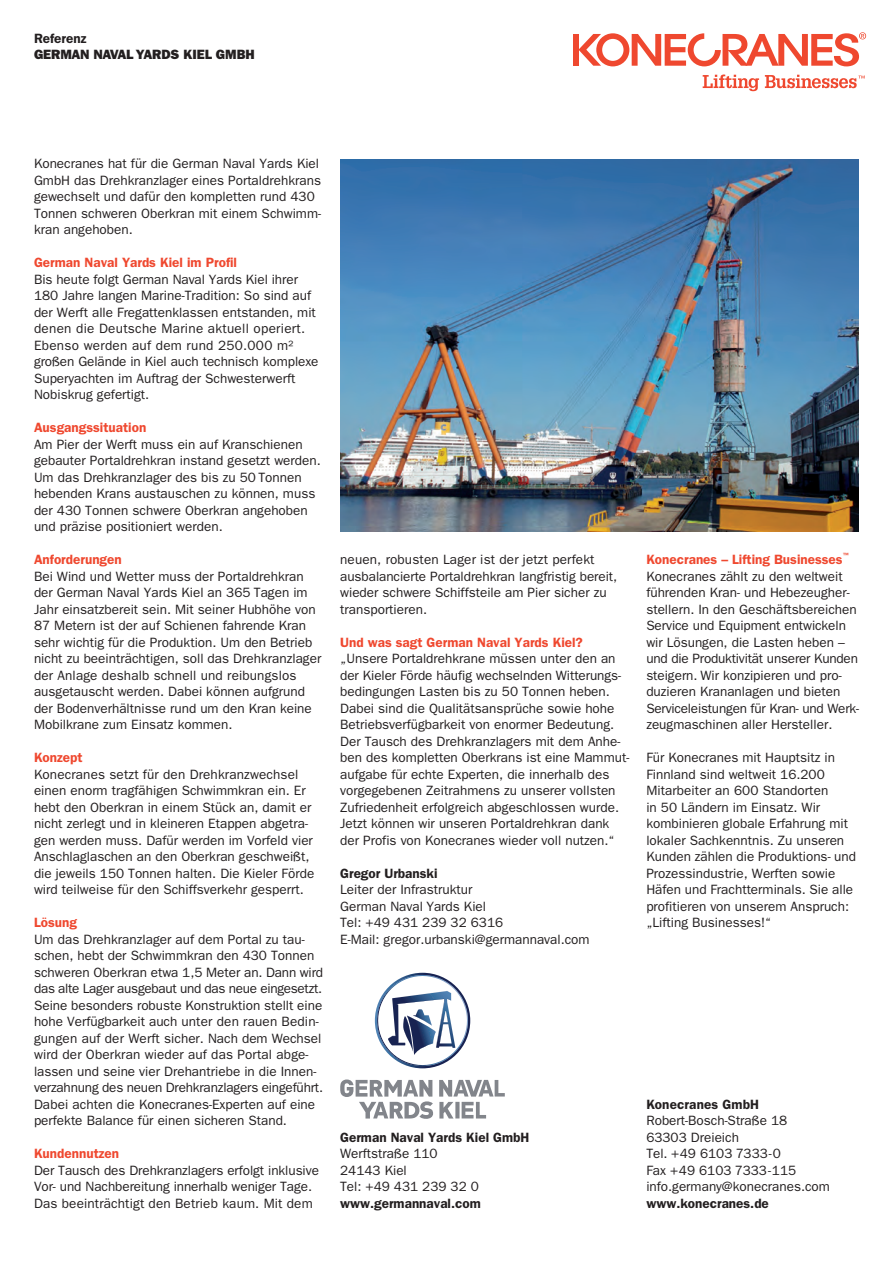
<style>
.page{position:relative;width:893px;height:1263px;background:#fff}
.page>*{position:absolute;margin:0;border:0;box-sizing:border-box;transform-origin:0 0}
.Body_copy__9_11{font:13.5px/16.5px "ITC Franklin Gothic Std";color:#231f20}
.Sub_heading__9_11_ro{font:600 13.5px "ITC Franklin Gothic Std";color:#ef482f}
.Body_copy__9_11-2{font:600 13.5px "ITC Franklin Gothic Std";color:#231f20}
.Body_copy__9_11-3{font:13.5px/16.2px "ITC Franklin Gothic Std Hvy";color:#231f20}
.Sub_heading__9_11_ro-2{font:600 6.15px "ITC Franklin Gothic Std";color:#ef482f}
.s1{font-family:"ITC Franklin Gothic Std";font-weight:600}
</style>
<div class="page">
<svg style="left:374px;top:972px;width:97px;height:97px"></svg>
<svg style="left:340px;top:1079px;width:165px;height:40px"></svg>
<img style="left:340px;top:159px;width:519px;height:372px">
<div style="left:573px;top:34px;width:6px;height:32px;background:#ef482f"></div>
<svg style="left:579px;top:32px;width:287px;height:34px"></svg>
<svg style="left:703px;top:74px;width:56px;height:17px"></svg>
<svg style="left:765px;top:75px;width:100px;height:13px"></svg>
<p class="Body_copy__9_11-3" style="left:34px;top:31px;width:222px"><span class="s1">Referenz<br></span>GERMAN NAVAL YARDS KIEL GMBH</p>
<p class="Body_copy__9_11" style="left:34px;top:155px;width:289px">Konecranes hat für die German Naval Yards Kiel GmbH das Drehkranzlager eines Portaldrehkrans gewechselt und dafür den kompletten rund 430<br>Tonnen schweren Oberkran mit einem Schwimm&shy;kran angehoben.</p>
<p class="Sub_heading__9_11_ro" style="left:34px;top:254px;width:205px">German Naval Yards Kiel im Profil</p>
<p class="Body_copy__9_11" style="left:34px;top:271px;width:286px">Bis heute folgt German Naval Yards Kiel ihrer 180 Jahre langen Marine-Tradition: So sind auf der Werft alle Fregattenklassen entstanden, mit denen die Deutsche Marine aktuell operiert.<br>Ebenso werden auf dem rund 250.000 m² großen Gelände in Kiel auch technisch komplexe Superyachten im Auftrag der Schwesterwerft Nobiskrug gefertigt.</p>
<p class="Sub_heading__9_11_ro" style="left:34px;top:419px;width:114px">Ausgangssituation</p>
<p class="Body_copy__9_11" style="left:34px;top:436px;width:288px">Am Pier der Werft muss ein auf Kranschienen gebauter Portaldrehkran instand gesetzt werden.<br>Um das Drehkranzlager des bis zu 50 Tonnen hebenden Krans austauschen zu können, muss der 430 Tonnen schwere Oberkran angehoben und präzise positioniert werden.</p>
<p class="Sub_heading__9_11_ro" style="left:34px;top:552px;width:89px">Anforderungen</p>
<p class="Body_copy__9_11" style="left:34px;top:568px;width:289px">Bei Wind und Wetter muss der Portaldrehkran der German Naval Yards Kiel an 365 Tagen im Jahr einsatzbereit sein. Mit seiner Hubhöhe von 87 Metern ist der auf Schienen fahrende Kran sehr wichtig für die Produktion. Um den Betrieb nicht zu beeinträchtigen, soll das Drehkranzlager der Anlage deshalb schnell und reibungslos ausgetauscht werden. Dabei können aufgrund der Bodenverhältnisse rund um den Kran keine Mobilkrane zum Einsatz kommen.</p>
<p class="Sub_heading__9_11_ro" style="left:34px;top:749px;width:50px">Konzept</p>
<p class="Body_copy__9_11" style="left:34px;top:766px;width:282px">Konecranes setzt für den Drehkranzwechsel einen enorm tragfähigen Schwimmkran ein. Er hebt den Oberkran in einem Stück an, damit er nicht zerlegt und in kleineren Etappen abgetra&shy;gen werden muss. Dafür werden im Vorfeld vier Anschlaglaschen an den Oberkran geschweißt, die jeweils 150 Tonnen halten. Die Kieler Förde wird teilweise für den Schiffsverkehr gesperrt.</p>
<p class="Sub_heading__9_11_ro" style="left:34px;top:914px;width:44px">Lösung</p>
<p class="Body_copy__9_11" style="left:34px;top:931px;width:291px">Um das Drehkranzlager auf dem Portal zu tau&shy;schen, hebt der Schwimmkran den 430 Tonnen schweren Oberkran etwa 1,5 Meter an. Dann wird das alte Lager ausgebaut und das neue eingesetzt.<br>Seine besonders robuste Konstruktion stellt eine hohe Verfügbarkeit auch unter den rauen Bedin&shy;gungen auf der Werft sicher. Nach dem Wechsel wird der Oberkran wieder auf das Portal abge&shy;lassen und seine vier Drehantriebe in die Innen&shy;verzahnung des neuen Drehkranzlagers eingeführt.<br>Dabei achten die Konecranes-Experten auf eine perfekte Balance für einen sicheren Stand.</p>
<p class="Sub_heading__9_11_ro" style="left:34px;top:1145px;width:87px">Kundennutzen</p>
<p class="Body_copy__9_11" style="left:34px;top:1162px;width:286px">Der Tausch des Drehkranzlagers erfolgt inklusive<br>Vor- und Nachbereitung innerhalb weniger Tage.<br>Das beeinträchtigt den Betrieb kaum. Mit dem</p>
<p class="Body_copy__9_11" style="left:340px;top:551px;width:279px">neuen, robusten Lager ist der jetzt perfekt ausbalancierte Portaldrehkran langfristig bereit, wieder schwere Schiffsteile am Pier sicher zu transportieren.</p>
<p class="Sub_heading__9_11_ro" style="left:340px;top:634px;width:244px">Und was sagt German Naval Yards Kiel?</p>
<p class="Body_copy__9_11" style="left:340px;top:650px;width:291px">„Unsere Portaldrehkrane müssen unter den an der Kieler Förde häufig wechselnden Witterungs&shy;bedingungen Lasten bis zu 50 Tonnen heben.<br>Dabei sind die Qualitätsansprüche sowie hohe Betriebsverfügbarkeit von enormer Bedeutung.<br>Der Tausch des Drehkranzlagers mit dem Anhe&shy;ben des kompletten Oberkrans ist eine Mammut&shy;aufgabe für echte Experten, die innerhalb des vorgegebenen Zeitrahmens zu unserer vollsten Zufriedenheit erfolgreich abgeschlossen wurde.<br>Jetzt können wir unseren Portaldrehkran dank der Profis von Konecranes wieder voll nutzen.“</p>
<p class="Body_copy__9_11-2" style="left:340px;top:865px;width:99px">Gregor Urbanski</p>
<p class="Body_copy__9_11" style="left:340px;top:881px;width:134px">Leiter der Infrastruktur</p>
<p class="Body_copy__9_11" style="left:340px;top:898px;width:147px">German Naval Yards Kiel</p>
<p class="Body_copy__9_11" style="left:340px;top:914px;width:165px">Tel: +49 431 239 32 6316</p>
<p class="Body_copy__9_11" style="left:340px;top:931px;width:251px">E-Mail: gregor.urbanski@germannaval.com</p>
<p class="Sub_heading__9_11_ro-2" style="left:843px;top:552px;width:8px">™</p>
<p class="Body_copy__9_11" style="left:646px;top:568px;width:214px">Konecranes zählt zu den weltweit führenden Kran- und Hebezeugher&shy;stellern. In den Geschäftsbereichen Service und Equipment entwickeln wir Lösungen, die Lasten heben – und die Produktivität unserer Kunden steigern. Wir konzipieren und pro&shy;duzieren Krananlagen und bieten Serviceleistungen für Kran- und Werk&shy;zeugmaschinen aller Hersteller.</p>
<p class="Body_copy__9_11" style="left:646px;top:749px;width:211px">Für Konecranes mit Hauptsitz in<br>Finnland sind weltweit 16.200<br>Mitarbeiter an 600 Standorten<br>in 50 Ländern im Einsatz. Wir kombinieren globale Erfahrung mit lokaler Sachkenntnis. Zu unseren<br>Kunden zählen die Produktions- und<br>Prozessindustrie, Werften sowie<br>Häfen und Frachtterminals. Sie alle profitieren von unserem Anspruch: „Lifting Businesses!“</p>
<p class="Sub_heading__9_11_ro" style="left:646px;top:552px;width:198px">Konecranes – Lifting Businesses</p>
<p class="Body_copy__9_11-2" style="left:340px;top:1129px;width:191px">German Naval Yards Kiel GmbH</p>
<p class="Body_copy__9_11" style="left:340px;top:1145px;width:99px">Werftstraße 110</p>
<p class="Body_copy__9_11" style="left:340px;top:1162px;width:68px">24143 Kiel</p>
<p class="Body_copy__9_11" style="left:340px;top:1178px;width:140px">Tel: +49 431 239 32 0</p>
<p class="Body_copy__9_11-2" style="left:340px;top:1195px;width:142px">www.germannaval.com</p>
<p class="Body_copy__9_11-2" style="left:646px;top:1096px;width:114px">Konecranes GmbH</p>
<p class="Body_copy__9_11" style="left:646px;top:1112px;width:185px">Robert-Bosch-Straße 18<br>63303 Dreieich<br>Tel. +49 6103 7333-0<br>Fax +49 6103 7333-115 info.germany@konecranes.com</p>
<p class="Body_copy__9_11-2" style="left:646px;top:1195px;width:124px">www.konecranes.de</p>
</div>
